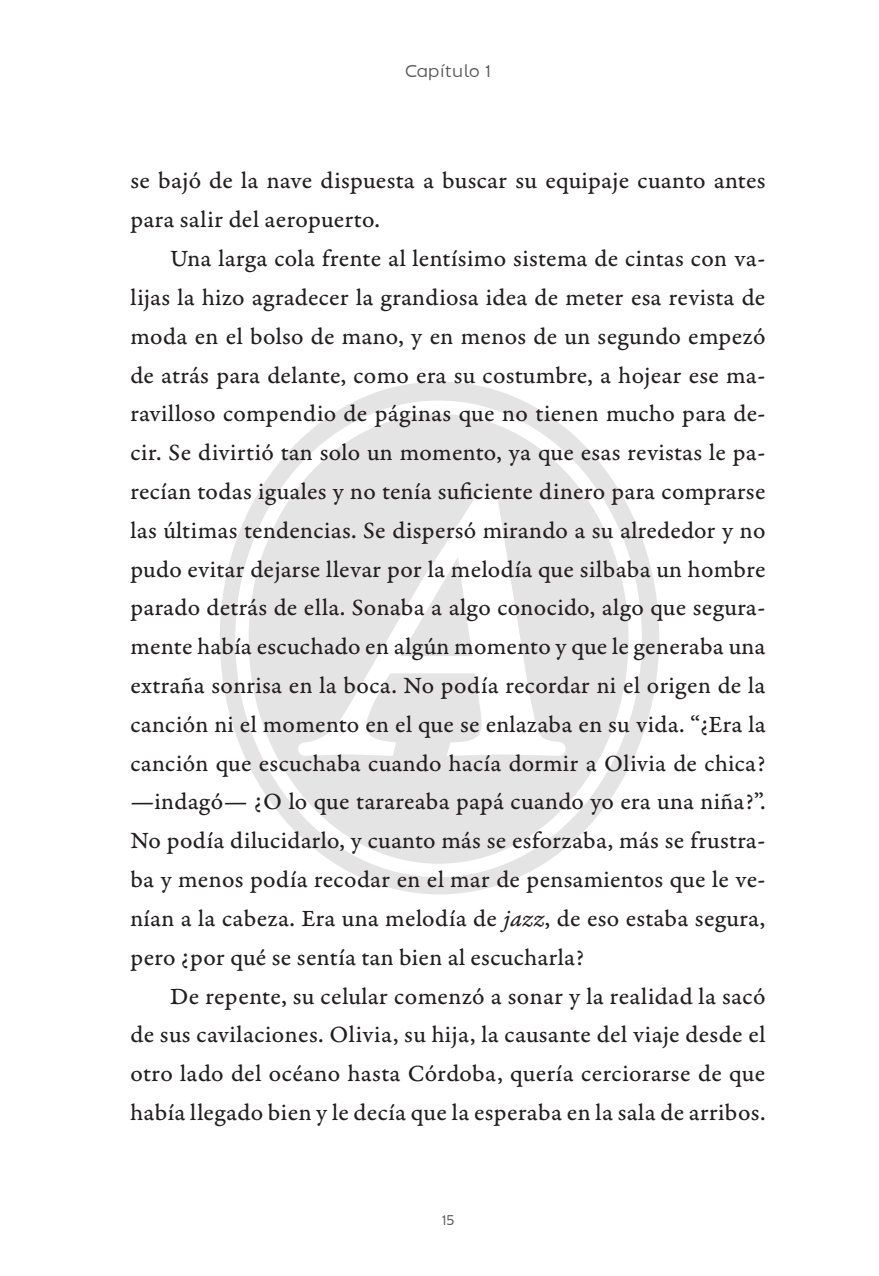
<style>
.page{position:relative;width:879px;height:1276px;background:#fff}
.page>*{position:absolute;margin:0;border:0;box-sizing:border-box;transform-origin:0 0}
.t1{font:24.6px/38.8px "Garamond Premr Pro Capt";letter-spacing:.01em;color:#231f20;text-align:justify}
.t2{font:300 17px "Hitmo 2.0";letter-spacing:.025em;color:#57585a}
.t3{font:300 14px "Hitmo 2.0";color:#57585a}
.s1{font-family:"Garamond Premr Pro It Capt"}
</style>
<div class="page">
<svg style="left:220px;top:381px;width:439px;height:513px"></svg>
<svg style="left:249px;top:414px;width:379px;height:450px;fill:#e5e4e4"></svg>
<svg style="left:400px;top:558px;width:72px;height:98px"></svg>
<p class="t2" style="left:405px;top:61px;width:87px">Capítulo 1</p>
<p class="t1" style="left:130px;top:162px;width:636px">se bajó de la nave dispuesta a buscar su equipaje cuanto antes para salir del aeropuerto.</p>
<p class="t1" style="left:130px;top:239px;width:637px;text-indent:40px">Una larga cola frente al lentísimo sistema de cintas con va&shy;lijas la hizo agradecer la grandiosa idea de meter esa revista de moda en el bolso de mano, y en menos de un segundo empezó de atrás para delante, como era su costumbre, a hojear ese ma&shy;ravilloso compendio de páginas que no tienen mucho para de&shy;cir. Se divirtió tan solo un momento, ya que esas revistas le pa&shy;recían todas iguales y no tenía suficiente dinero para comprarse las últimas tendencias. Se dispersó mirando a su alrededor y no pudo evitar dejarse llevar por la melodía que silbaba un hombre parado detrás de ella. Sonaba a algo conocido, algo que segura&shy;mente había escuchado en algún momento y que le generaba una extraña sonrisa en la boca. No podía recordar ni el origen de la canción ni el momento en el que se enlazaba en su vida. “¿Era la canción que escuchaba cuando hacía dormir a Olivia de chica? —indagó— ¿O lo que tarareaba papá cuando yo era una niña?”.<br>No podía dilucidarlo, y cuanto más se esforzaba, más se frustra&shy;ba y menos podía recodar en el mar de pensamientos que le ve&shy;nían a la cabeza. Era una melodía de <span class="s1">jazz</span>, de eso estaba segura, pero ¿por qué se sentía tan bien al escucharla?</p>
<p class="t1" style="left:130px;top:977px;width:637px;text-indent:40px">De repente, su celular comenzó a sonar y la realidad la sacó de sus cavilaciones. Olivia, su hija, la causante del viaje desde el otro lado del océano hasta Córdoba, quería cerciorarse de que había llegado bien y le decía que la esperaba en la sala de arribos.</p>
<p class="t3" style="left:442px;top:1210px;width:14px">15</p>
</div>
